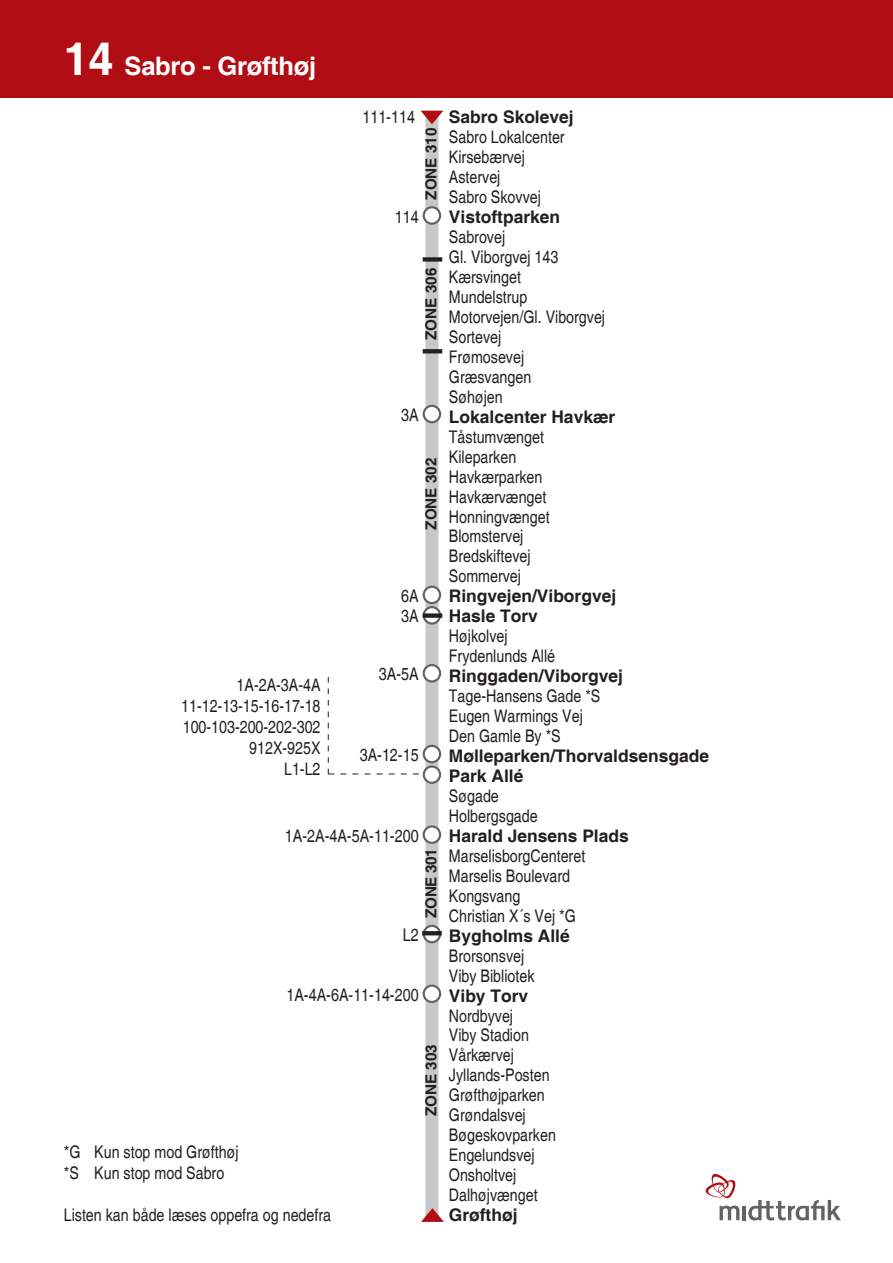
<style>
.page{position:relative;width:893px;height:1263px;background:#fff}
.page>*{position:absolute;margin:0;border:0;box-sizing:border-box;transform-origin:0 0}
.t1{font:700 25.5px "Helvetica";letter-spacing:-.01em;color:#fff}
.t2{font:condensed 17.4px/20px "Helvetica";color:#231f20}
.t3{font:700 17.4px/20px "Helvetica";color:#231f20}
.t4{font:700 15.15px "Helvetica";color:#231f20}
.s1{font-size:45px}
</style>
<div class="page">
<div style="left:0;top:0;width:893px;height:98px;background:#b00d15"></div>
<svg style="left:719px;top:1205px;width:20px;height:15px"></svg>
<svg style="left:748px;top:1200px;width:93px;height:20px"></svg>
<hr style="left:743px;top:1206px;width:3px;height:14px;background:#636366">
<svg style="left:705px;top:1174px;width:31px;height:25px"></svg>
<div style="left:425px;top:114px;width:13px;height:1103px;background:#c7c8ca"></div>
<svg style="left:424px;top:926px;width:16px;height:16px"></svg>
<div style="left:423px;top:925px;width:18px;height:18px;border:2px solid #636366;border-radius:50%"></div>
<svg style="left:421px;top:111px;width:22px;height:13px"></svg>
<svg style="left:421px;top:1208px;width:23px;height:14px"></svg>
<svg style="left:422px;top:931px;width:20px;height:4px"></svg>
<div style="left:424px;top:406px;width:16px;height:16px;background:#fff;border-radius:50%"></div>
<div style="left:423px;top:405px;width:18px;height:18px;border:2px solid #636366;border-radius:50%"></div>
<div style="left:424px;top:587px;width:16px;height:16px;background:#fff;border-radius:50%"></div>
<div style="left:423px;top:586px;width:18px;height:18px;border:2px solid #636366;border-radius:50%"></div>
<svg style="left:424px;top:607px;width:16px;height:16px"></svg>
<div style="left:423px;top:606px;width:18px;height:19px;border:2px solid #636366;border-radius:50%"></div>
<div style="left:424px;top:665px;width:16px;height:16px;background:#fff;border-radius:50%"></div>
<div style="left:423px;top:664px;width:18px;height:18px;border:2px solid #636366;border-radius:50%"></div>
<div style="left:424px;top:746px;width:16px;height:16px;background:#fff;border-radius:50%"></div>
<div style="left:423px;top:745px;width:18px;height:18px;border:2px solid #636366;border-radius:50%"></div>
<svg style="left:424px;top:826px;width:16px;height:17px"></svg>
<div style="left:423px;top:825px;width:18px;height:19px;border:2px solid #636366;border-radius:50%"></div>
<div style="left:424px;top:985px;width:16px;height:17px;background:#fff;border-radius:50%"></div>
<div style="left:423px;top:984px;width:18px;height:19px;border:2px solid #636366;border-radius:50%"></div>
<div style="left:423px;top:613px;width:19px;height:5px;background:#231f20"></div>
<svg style="left:423px;top:349px;width:19px;height:4px"></svg>
<div style="left:423px;top:257px;width:19px;height:5px;background:#231f20"></div>
<svg style="left:424px;top:207px;width:16px;height:17px"></svg>
<div style="left:423px;top:206px;width:18px;height:19px;border:2px solid #636366;border-radius:50%"></div>
<svg style="left:328px;top:677px;width:91px;height:97px"></svg>
<svg style="left:424px;top:766px;width:16px;height:17px"></svg>
<div style="left:423px;top:765px;width:18px;height:19px;border:2px solid #636366;border-radius:50%"></div>
<h1 class="t1" style="left:64px;top:51px;width:254px"><span class="s1">14</span> Sabro - Grøfthøj</h1>
<p class="t2" style="left:181px;top:675px;width:141px;line-height:20.9px;text-align:right">1A-2A-3A-4A<br>11-12-13-15-16-17-18<br>100-103-200-202-302<br>912X-925X<br>L1-L2</p>
<p class="t2" style="left:362px;top:107px;width:54px">111-114</p>
<p class="t4" style="left:422px;top:200px;width:73px;rotate:-90deg">ZONE 310</p>
<p class="t2" style="left:395px;top:207px;width:25px">114</p>
<p class="t4" style="left:422px;top:340px;width:73px;rotate:-90deg">ZONE 306</p>
<p class="t2" style="left:401px;top:405px;width:19px">3A</p>
<p class="t4" style="left:422px;top:530px;width:73px;rotate:-90deg">ZONE 302</p>
<p class="t2" style="left:401px;top:586px;width:19px;line-height:20.4px">6A<br>3A</p>
<p class="t2" style="left:379px;top:664px;width:41px">3A-5A</p>
<p class="t2" style="left:360px;top:745px;width:60px">3A-12-15</p>
<p class="t2" style="left:285px;top:826px;width:135px">1A-2A-4A-5A-11-200</p>
<p class="t4" style="left:422px;top:918px;width:71px;rotate:-90deg">ZONE 301</p>
<p class="t2" style="left:403px;top:925px;width:17px">L2</p>
<p class="t2" style="left:286px;top:985px;width:134px">1A-4A-6A-11-14-200</p>
<p class="t2" style="left:64px;top:1142px;width:176px;line-height:20.9px">*G Kun stop mod Grøfthøj *S Kun stop mod Sabro</p>
<p class="t2" style="left:64px;top:1205px;width:269px">Listen kan både læses oppefra og nedefra</p>
<p class="t4" style="left:422px;top:1116px;width:73px;rotate:-90deg">ZONE 303</p>
<p class="t3" style="left:449px;top:108px;width:126px">Sabro Skolevej</p>
<p class="t2" style="left:449px;top:127px;width:117px">Sabro Lokalcenter<br>Kirsebærvej<br>Astervej<br>Sabro Skovvej</p>
<p class="t3" style="left:449px;top:208px;width:113px">Vistoftparken</p>
<p class="t2" style="left:449px;top:227px;width:158px">Sabrovej<br>Gl. Viborgvej 143<br>Kærsvinget<br>Mundelstrup<br>Motorvejen/Gl. Viborgvej<br>Sortevej<br>Frømosevej<br>Græsvangen<br>Søhøjen</p>
<p class="t3" style="left:449px;top:407px;width:168px">Lokalcenter Havkær</p>
<p class="t2" style="left:449px;top:427px;width:102px">Tåstumvænget<br>Kileparken<br>Havkærparken<br>Havkærvænget<br>Honningvænget<br>Blomstervej<br>Bredskiftevej<br>Sommervej</p>
<p class="t3" style="left:449px;top:587px;width:169px">Ringvejen/Viborgvej<br>Hasle Torv</p>
<p class="t2" style="left:449px;top:626px;width:108px">Højkolvej<br>Frydenlunds Allé</p>
<p class="t3" style="left:449px;top:667px;width:176px">Ringgaden/Viborgvej</p>
<p class="t2" style="left:449px;top:686px;width:153px">Tage-Hansens Gade *S<br>Eugen Warmings Vej<br>Den Gamle By *S</p>
<p class="t3" style="left:449px;top:747px;width:262px">Mølleparken/Thorvaldsensgade<br>Park Allé</p>
<p class="t2" style="left:449px;top:786px;width:90px">Søgade<br>Holbergsgade</p>
<p class="t3" style="left:449px;top:827px;width:181px">Harald Jensens Plads</p>
<p class="t2" style="left:449px;top:846px;width:138px">MarselisborgCenteret<br>Marselis Boulevard<br>Kongsvang<br>Christian X´s Vej *G</p>
<p class="t3" style="left:449px;top:926px;width:122px">Bygholms Allé</p>
<p class="t2" style="left:449px;top:946px;width:87px">Brorsonsvej<br>Viby Bibliotek</p>
<p class="t3" style="left:449px;top:986px;width:81px">Viby Torv</p>
<p class="t2" style="left:449px;top:1005px;width:109px">Nordbyvej<br>Viby Stadion<br>Vårkærvej<br>Jyllands-Posten<br>Grøfthøjparken<br>Grøndalsvej<br>Bøgeskovparken<br>Engelundsvej<br>Onsholtvej<br>Dalhøjvænget</p>
<p class="t3" style="left:449px;top:1206px;width:70px">Grøfthøj</p>
</div>
